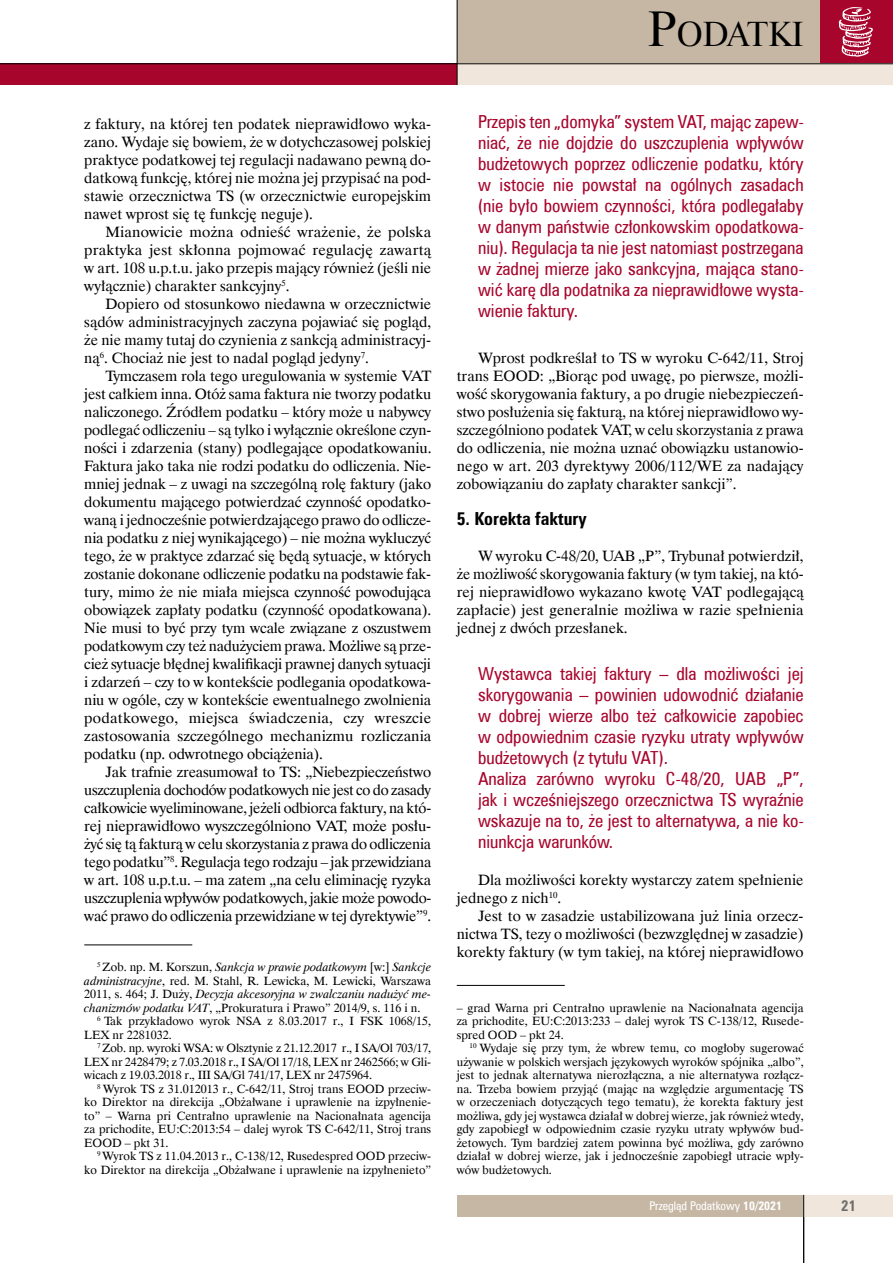
<style>
.page{position:relative;width:893px;height:1263px;background:#fff}
.page>*{position:absolute;margin:0;border:0;box-sizing:border-box;transform-origin:0 0}
.t1{font:32.85px "Dutch 801 Hd EU";color:#000}
.t2{font:18px/21px "Zurich Cn EU";color:#a8052c;text-align:justify}
.t3{font:700 18px "Zurich Cn EU";color:#000}
.t4{font:15px/18px "Dutch 801 EU Normal";color:#000;text-align:justify}
.t5{font:700 15px "Zurich Cn EU";color:#6f6f6e}
.t6{font:12px/13.5px "Dutch 801 EU Normal";color:#000;text-align:justify}
.t7{font:12px "Dutch 801 EU Italic";color:#000}
.t8{font:12px "Zurich Cn EU";color:#fff}
.s1{font-size:47.1px}
.s2{font-family:"Dutch 801 EU Normal"}
.s3{font-family:"Dutch 801 EU Italic"}
.s4{font-weight:700}
</style>
<div class="page">
<div style="left:457px;top:1195px;width:347px;height:21px;background:#c6b7a4"></div>
<div style="left:457px;top:0;width:364px;height:63px;background:#c6b7a4"></div>
<div style="left:0;top:64px;width:457px;height:21px;background:#a8052c"></div>
<div style="left:821px;top:0;width:72px;height:63px;background:#a8052c"></div>
<svg style="left:839px;top:7px;width:34px;height:50px"></svg>
<div style="left:457px;top:64px;width:436px;height:21px;background:#f0e6db"></div>
<hr style="left:0;top:63px;width:893px;height:1px;background:#000">
<hr style="left:457px;top:0;width:1px;height:85px;background:#000">
<div style="left:804px;top:1195px;width:89px;height:21px;background:#f0e6db"></div>
<hr style="left:803px;top:1195px;width:1px;height:68px;background:#000">
<hr style="left:84px;top:945px;width:108px;height:1px;background:#000">
<hr style="left:457px;top:985px;width:108px;height:1px;background:#000">
<h1 class="t1" style="left:648px;top:15px;width:157px"><span class="s1">P</span>odatki</h1>
<p class="t4" style="left:84px;top:115px;width:348px">z faktury, na której ten podatek nieprawidłowo wyka&shy;zano. Wydaje się bowiem, że w dotychczasowej polskiej praktyce podatkowej tej regulacji nadawano pewną do&shy;datkową funkcję, której nie można jej przypisać na pod&shy;stawie orzecznictwa TS (w orzecznictwie europejskim nawet wprost się tę funkcję neguje).</p>
<p class="t4" style="left:84px;top:223px;width:349px;text-indent:21px">Mianowicie można odnieść wrażenie, że polska praktyka jest skłonna pojmować regulację zawartą w art. 108 u.p.t.u. jako przepis mający również (jeśli nie wyłącznie) charakter sankcyjny<sup>5</sup>.</p>
<p class="t4" style="left:84px;top:295px;width:348px;text-indent:21px">Dopiero od stosunkowo niedawna w orzecznictwie sądów administracyjnych zaczyna pojawiać się pogląd, że nie mamy tutaj do czynienia z sankcją administracyj&shy;ną<sup>6</sup>. Chociaż nie jest to nadal pogląd jedyny<sup>7</sup>.</p>
<p class="t4" style="left:84px;top:367px;width:349px;text-indent:21px">Tymczasem rola tego uregulowania w systemie VAT jest całkiem inna. Otóż sama faktura nie tworzy podatku naliczonego. Źródłem podatku – który może u nabywcy podlegać odliczeniu – są tylko i wyłącznie określone czyn&shy;ności i zdarzenia (stany) podlegające opodatkowaniu.<br>Faktura jako taka nie rodzi podatku do odliczenia. Nie&shy;mniej jednak – z uwagi na szczególną rolę faktury (jako dokumentu mającego potwierdzać czynność opodatko&shy;waną i jednocześnie potwierdzającego prawo do odlicze&shy;nia podatku z niej wynikającego) – nie można wykluczyć tego, że w praktyce zdarzać się będą sytuacje, w których zostanie dokonane odliczenie podatku na podstawie fak&shy;tury, mimo że nie miała miejsca czynność powodująca obowiązek zapłaty podatku (czynność opodatkowana).<br>Nie musi to być przy tym wcale związane z oszustwem podatkowym czy też nadużyciem prawa. Możliwe są prze&shy;cież sytuacje błędnej kwalifikacji prawnej danych sytuacji i zdarzeń – czy to w kontekście podlegania opodatkowa&shy;niu w ogóle, czy w kontekście ewentualnego zwolnienia podatkowego, miejsca świadczenia, czy wreszcie zastosowania szczególnego mechanizmu rozliczania podatku (np. odwrotnego obciążenia).</p>
<p class="t4" style="left:84px;top:763px;width:349px;text-indent:21px">Jak trafnie zreasumował to TS: „Niebezpieczeństwo uszczuplenia dochodów podatkowych nie jest co do zasady całkowicie wyeliminowane, jeżeli odbiorca faktury, na któ&shy;rej nieprawidłowo wyszczególniono VAT, może posłu&shy;żyć się tą fakturą w celu skorzystania z prawa do odliczenia tego podatku”<sup>8</sup>. Regulacja tego rodzaju – jak przewidziana w art. 108 u.p.t.u. – ma zatem „na celu eliminację ryzyka uszczuplenia wpływów podatkowych, jakie może powodo&shy;wać prawo do odliczenia przewidziane w tej dyrektywie”<sup>9</sup>.</p>
<p class="t7" style="left:97px;top:959px;width:336px"><sup>5</sup> <span class="s2">Zob. np. M. Korszun,</span> Sankcja w prawie podatkowym <span class="s2">[w:]</span> Sankcje</p>
<p class="t6" style="left:84px;top:974px;width:348px"><span class="s3">administracyjne</span>, red. M. Stahl, R. Lewicka, M. Lewicki, Warszawa</p>
<p class="t7" style="left:84px;top:986px;width:348px"><span class="s2">2011, s. 464; J. Duży,</span> Decyzja akcesoryjna w zwalczaniu nadużyć me-</p>
<p class="t6" style="left:84px;top:1001px;width:338px"><span class="s3">chanizmów podatku VAT</span>, „Prokuratura i Prawo” 2014/9, s. 116 i n.</p>
<p class="t6" style="left:97px;top:1014px;width:336px"><sup>6</sup> Tak przykładowo wyrok NSA z 8.03.2017 r., I FSK 1068/15,</p>
<p class="t6" style="left:84px;top:1028px;width:89px">LEX nr 2281032.</p>
<p class="t6" style="left:97px;top:1041px;width:336px"><sup>7</sup> Zob. np. wyroki WSA: w Olsztynie z 21.12.2017 r., I SA/Ol 703/17,</p>
<p class="t6" style="left:84px;top:1055px;width:348px">LEX nr 2428479; z 7.03.2018 r., I SA/Ol 17/18, LEX nr 2462566; w Gli-</p>
<p class="t6" style="left:84px;top:1068px;width:289px">wicach z 19.03.2018 r., III SA/Gl 741/17, LEX nr 2475964.</p>
<p class="t6" style="left:97px;top:1082px;width:336px"><sup>8</sup> Wyrok TS z 31.012013 r., C-642/11, Stroj trans EOOD przeciw-</p>
<p class="t6" style="left:84px;top:1095px;width:348px">ko Direktor na direkcija „Obżałwane i uprawlenie na izpyłnenie-</p>
<p class="t6" style="left:84px;top:1109px;width:348px">to” – Warna pri Centrałno uprawlenie na Nacionałnata agencija</p>
<p class="t6" style="left:84px;top:1122px;width:348px">za prichodite, EU:C:2013:54 – dalej wyrok TS C-642/11, Stroj trans</p>
<p class="t6" style="left:84px;top:1136px;width:86px">EOOD – pkt 31.</p>
<p class="t6" style="left:97px;top:1149px;width:336px"><sup>9</sup> Wyrok TS z 11.04.2013 r., C-138/12, Rusedespred OOD przeciw-</p>
<p class="t6" style="left:84px;top:1163px;width:348px">ko Direktor na direkcija „Obżałwane i uprawlenie na izpyłnenieto”</p>
<p class="t2" style="left:478px;top:111px;width:327px">Przepis ten „domyka” system VAT, mając zapew&shy;niać, że nie dojdzie do uszczuplenia wpływów budżetowych poprzez odliczenie podatku, który w istocie nie powstał na ogólnych zasadach (nie było bowiem czynności, która podlegałaby w danym państwie członkowskim opodatkowa&shy;niu). Regulacja ta nie jest natomiast postrzegana w żadnej mierze jako sankcyjna, mająca stano&shy;wić karę dla podatnika za nieprawidłowe wysta&shy;wienie faktury.</p>
<p class="t4" style="left:457px;top:349px;width:349px;text-indent:21px">Wprost podkreślał to TS w wyroku C-642/11, Stroj trans EOOD: „Biorąc pod uwagę, po pierwsze, możli&shy;wość skorygowania faktury, a po drugie niebezpieczeń&shy;stwo posłużenia się fakturą, na której nieprawidłowo wy&shy;szczególniono podatek VAT, w celu skorzystania z prawa do odliczenia, nie można uznać obowiązku ustanowio&shy;nego w art. 203 dyrektywy 2006/112/WE za nadający zobowiązaniu do zapłaty charakter sankcji”.</p>
<p class="t3" style="left:457px;top:507px;width:131px">5. Korekta faktury</p>
<p class="t4" style="left:457px;top:547px;width:349px;text-indent:21px">W wyroku C‑48/20, UAB „P”, Trybunał potwierdził, że możliwość skorygowania faktury (w tym takiej, na któ&shy;rej nieprawidłowo wykazano kwotę VAT podlegającą zapłacie) jest generalnie możliwa w razie spełnienia jednej z dwóch przesłanek.</p>
<p class="t2" style="left:478px;top:663px;width:327px;text-align:left">Wystawca takiej faktury – dla możliwości jej skorygowania – powinien udowodnić działanie w dobrej wierze albo też całkowicie zapobiec w odpowiednim czasie ryzyku utraty wpływów budżetowych (z tytułu VAT).<br>Analiza zarówno wyroku C‑48/20, UAB „P”, jak i wcześniejszego orzecznictwa TS wyraźnie wskazuje na to, że jest to alternatywa, a nie ko&shy;niunkcja warunków.</p>
<p class="t4" style="left:457px;top:871px;width:348px;text-indent:21px">Dla możliwości korekty wystarczy zatem spełnienie jednego z nich<sup>10</sup>.</p>
<p class="t4" style="left:457px;top:907px;width:348px;text-indent:21px">Jest to w zasadzie ustabilizowana już linia orzecz&shy;nictwa TS, tezy o możliwości (bezwzględnej w zasadzie) korekty faktury (w tym takiej, na której nieprawidłowo</p>
<p class="t6" style="left:457px;top:1001px;width:348px">– grad Warna pri Centrałno uprawlenie na Nacionałnata agencija za prichodite, EU:C:2013:233 – dalej wyrok TS C-138/12, Rusede&shy;spred OOD – pkt 24.</p>
<p class="t6" style="left:457px;top:1041px;width:348px;text-indent:13px"><sup>10</sup> Wydaje się przy tym, że wbrew temu, co mogłoby sugerować używanie w polskich wersjach językowych wyroków spójnika „albo”, jest to jednak alternatywa nierozłączna, a nie alternatywa rozłącz&shy;na. Trzeba bowiem przyjąć (mając na względzie argumentację TS w orzeczeniach dotyczących tego tematu), że korekta faktury jest możliwa, gdy jej wystawca działał w dobrej wierze, jak również wtedy, gdy zapobiegł w odpowiednim czasie ryzyku utraty wpływów bud&shy;żetowych. Tym bardziej zatem powinna być możliwa, gdy zarówno działał w dobrej wierze, jak i jednocześnie zapobiegł utracie wpły&shy;wów budżetowych.</p>
<p class="t8" style="left:649px;top:1198px;width:134px">Przegląd Podatkowy <span class="s4">10/2021</span></p>
<p class="t5" style="left:841px;top:1197px;width:16px">21</p>
</div>
